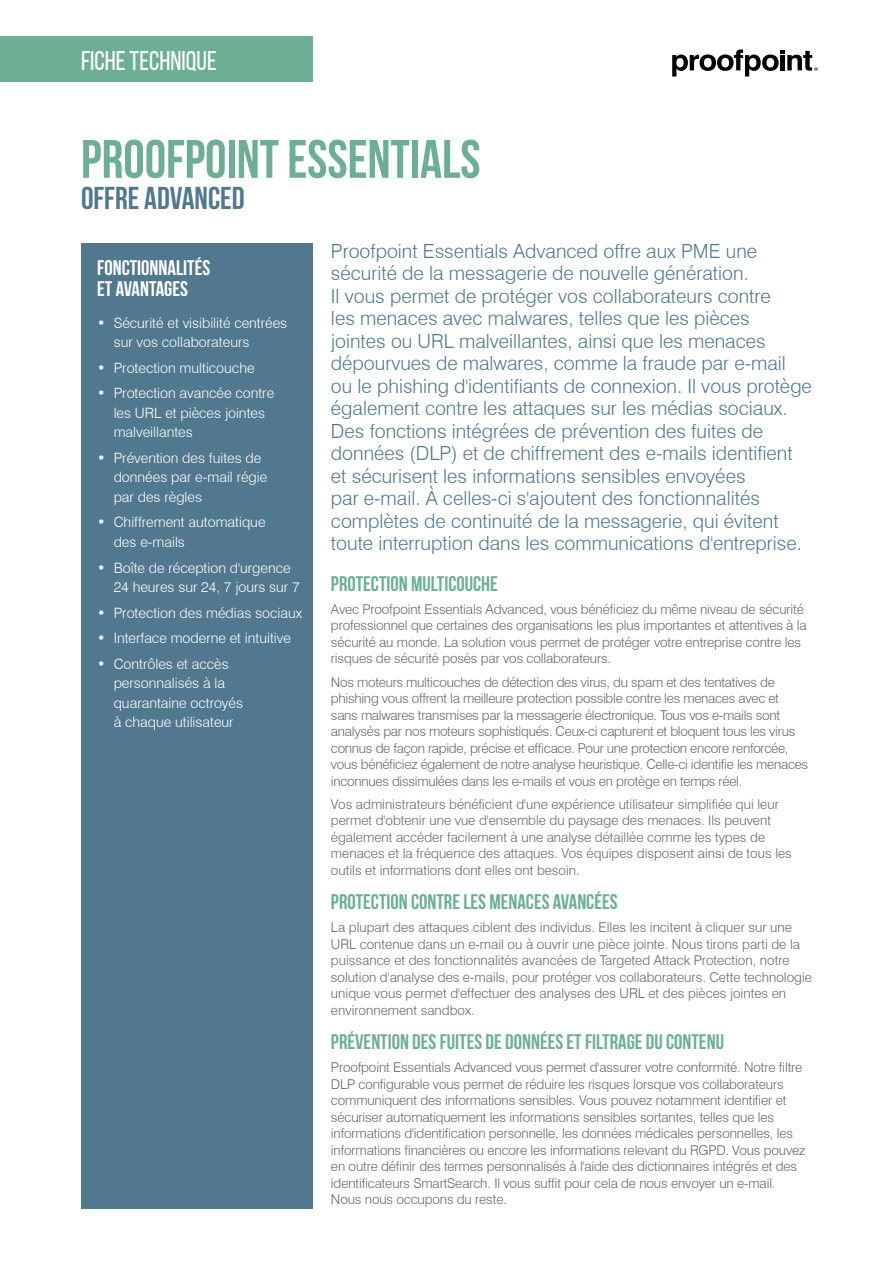
<style>
.page{position:relative;width:893px;height:1263px;background:#fff}
.page>*{position:absolute;margin:0;border:0;box-sizing:border-box;transform-origin:0 0}
.t1{font:700 54px "Bebas Neue";color:#6caf94}
.t2{font:700 31.5px "Bebas Neue";color:#51788e}
.t3{font:27px "Bebas Neue";color:#fff}
.t4{font:700 21px "Bebas Neue";color:#6caf94}
.t5{font:700 21px/21px "Bebas Neue";color:#fff}
.t6{font:300 19.5px/22.5px "Swiss 721 BT";color:#51788e}
.t7{font:300 14.25px/19.5px "Swiss 721 BT";color:#fff}
.t8{font:300 13.5px/16.5px "Swiss 721 BT";letter-spacing:-.01em;color:#66656c}
</style>
<div class="page">
<svg style="left:672px;top:50px;width:146px;height:27px"></svg>
<div style="left:0;top:36px;width:313px;height:46px;background:#6caf94"></div>
<div style="left:81px;top:243px;width:232px;height:966px;background:#51788e"></div>
<h3 class="t3" style="left:81px;top:46px;width:137px">FICHE TECHNIQUE</h3>
<h1 class="t1" style="left:81px;top:130px;width:401px">PROOFPOINT ESSENTIALS</h1>
<h2 class="t2" style="left:81px;top:181px;width:165px">OFFRE ADVANCED</h2>
<p class="t6" style="left:331px;top:239px;width:482px">Proofpoint Essentials Advanced offre aux PME une sécurité de la messagerie de nouvelle génération.<br>Il vous permet de protéger vos collaborateurs contre<br>les menaces avec malwares, telles que les pièces<br>jointes ou URL malveillantes, ainsi que les menaces dépourvues de malwares, comme la fraude par e-mail ou le phishing d'identifiants de connexion. Il vous protège également contre les attaques sur les médias sociaux.<br>Des fonctions intégrées de prévention des fuites de données (DLP) et de chiffrement des e-mails identifient et sécurisent les informations sensibles envoyées<br>par e-mail. À celles-ci s'ajoutent des fonctionnalités complètes de continuité de la messagerie, qui évitent toute interruption dans les communications d'entreprise.</p>
<h3 class="t4" style="left:331px;top:572px;width:168px">PROTECTION MULTICOUCHE</h3>
<p class="t8" style="left:331px;top:601px;width:477px">Avec Proofpoint Essentials Advanced, vous bénéficiez du même niveau de sécurité professionnel que certaines des organisations les plus importantes et attentives à la sécurité au monde. La solution vous permet de protéger votre entreprise contre les risques de sécurité posés par vos collaborateurs.</p>
<p class="t8" style="left:331px;top:673px;width:479px">Nos moteurs multicouches de détection des virus, du spam et des tentatives de phishing vous offrent la meilleure protection possible contre les menaces avec et sans malwares transmises par la messagerie électronique. Tous vos e-mails sont analysés par nos moteurs sophistiqués. Ceux-ci capturent et bloquent tous les virus connus de façon rapide, précise et efficace. Pour une protection encore renforcée, vous bénéficiez également de notre analyse heuristique. Celle-ci identifie les menaces inconnues dissimulées dans les e-mails et vous en protège en temps réel.</p>
<p class="t8" style="left:331px;top:796px;width:462px">Vos administrateurs bénéficient d'une expérience utilisateur simplifiée qui leur permet d'obtenir une vue d'ensemble du paysage des menaces. Ils peuvent également accéder facilement à une analyse détaillée comme les types de menaces et la fréquence des attaques. Vos équipes disposent ainsi de tous les outils et informations dont elles ont besoin.</p>
<h3 class="t4" style="left:331px;top:891px;width:288px">PROTECTION CONTRE LES MENACES AVANCÉES</h3>
<p class="t8" style="left:331px;top:919px;width:482px">La plupart des attaques ciblent des individus. Elles les incitent à cliquer sur une URL contenue dans un e-mail ou à ouvrir une pièce jointe. Nous tirons parti de la puissance et des fonctionnalités avancées de Targeted Attack Protection, notre solution d'analyse des e-mails, pour protéger vos collaborateurs. Cette technologie unique vous permet d'effectuer des analyses des URL et des pièces jointes en environnement sandbox.</p>
<h3 class="t4" style="left:331px;top:1031px;width:395px">PRÉVENTION DES FUITES DE DONNÉES ET FILTRAGE DU CONTENU</h3>
<p class="t8" style="left:331px;top:1059px;width:476px">Proofpoint Essentials Advanced vous permet d'assurer votre conformité. Notre filtre DLP configurable vous permet de réduire les risques lorsque vos collaborateurs communiquent des informations sensibles. Vous pouvez notamment identifier et sécuriser automatiquement les informations sensibles sortantes, telles que les informations d'identification personnelle, les données médicales personnelles, les informations financières ou encore les informations relevant du RGPD. Vous pouvez en outre définir des termes personnalisés à l'aide des dictionnaires intégrés et des identificateurs SmartSearch. Il vous suffit pour cela de nous envoyer un e-mail.<br>Nous nous occupons du reste.</p>
<h3 class="t5" style="left:97px;top:257px;width:115px">FONCTIONNALITÉS<br>ET AVANTAGES</h3>
<p class="t7" style="left:114px;top:313px;width:175px;text-indent:-17px">• Sécurité et visibilité centrées sur vos collaborateurs</p>
<p class="t7" style="left:97px;top:358px;width:159px">• Protection multicouche</p>
<p class="t7" style="left:114px;top:384px;width:162px;text-indent:-17px">• Protection avancée contre les URL et pièces jointes malveillantes</p>
<p class="t7" style="left:114px;top:448px;width:155px;text-indent:-17px">• Prévention des fuites de données par e-mail régie par des règles</p>
<p class="t7" style="left:114px;top:513px;width:153px;text-indent:-17px">• Chiffrement automatique des e-mails</p>
<p class="t7" style="left:114px;top:558px;width:188px;text-indent:-17px">• Boîte de réception d'urgence<br>24 heures sur 24, 7 jours sur 7</p>
<p class="t7" style="left:97px;top:603px;width:206px">• Protection des médias sociaux</p>
<p class="t7" style="left:97px;top:628px;width:195px">• Interface moderne et intuitive</p>
<p class="t7" style="left:114px;top:654px;width:131px;text-indent:-17px">• Contrôles et accès personnalisés à la quarantaine octroyés à chaque utilisateur</p>
</div>
